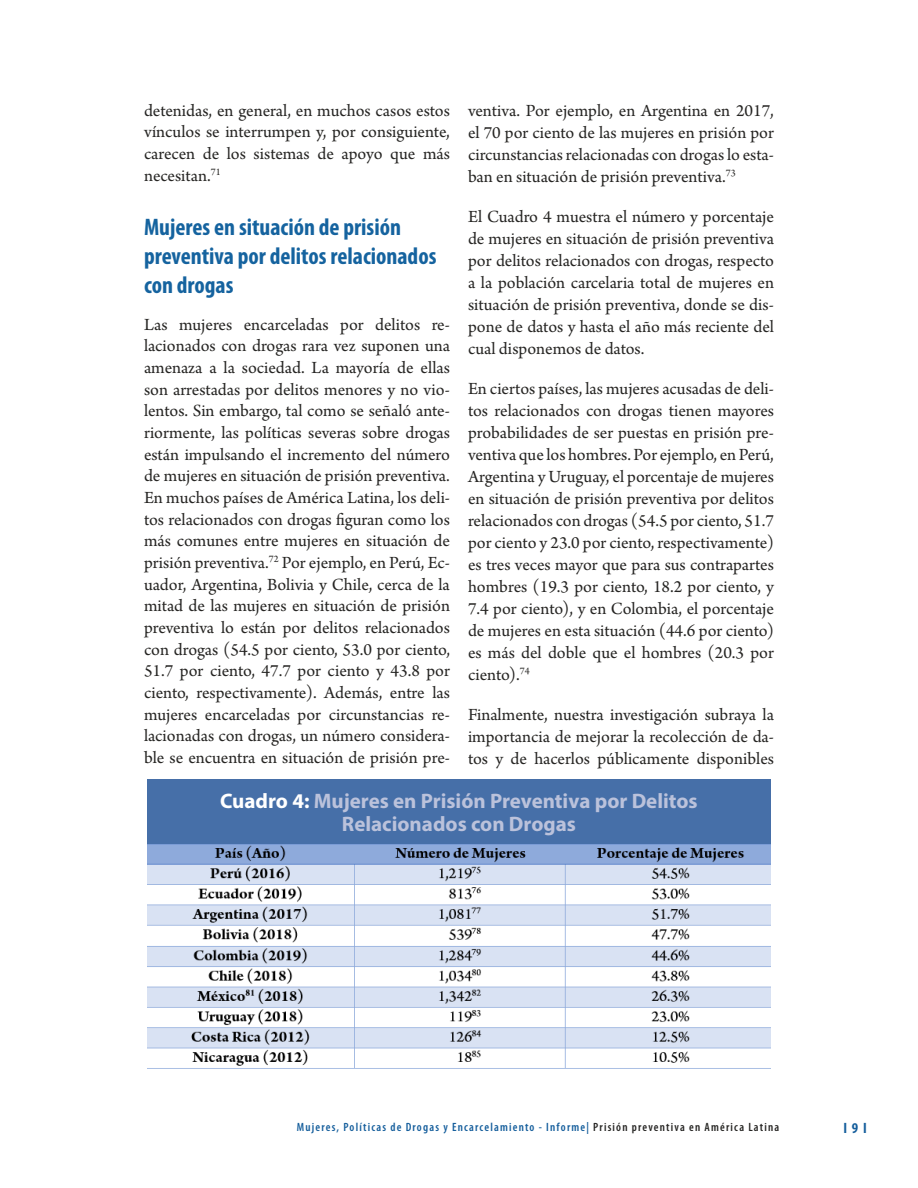
<style>
.page{position:relative;width:918px;height:1188px;background:#fff}
.page>*{position:absolute;margin:0;border:0;box-sizing:border-box;transform-origin:0 0}
.t1{font:700 condensed 24px/28.8px "Myriad Pro";color:#15639f}
.t2{font:700 21px/22.5px "Myriad Pro";color:#bbc2db;text-align:center}
.t3{font:18px/22px "Arno Pro";color:#262523;text-align:justify}
.t4{font:700 condensed 15px "Myriad Pro";color:#155e9c}
.t5{font:600 condensed 12px "Myriad Pro";letter-spacing:.1em;color:#155e9c}
.s1{color:#fff}
.s2{color:#262523}
</style>
<div class="page">
<img style="left:147px;top:844px;width:624px;height:225px">
<div style="left:147px;top:780px;width:624px;height:64px;background:#466fa8"></div>
<p class="t3" style="left:144px;top:100px;width:308px;line-height:21.6px">detenidas, en general, en muchos casos estos vínculos se interrumpen y, por consiguiente, carecen de los sistemas de apoyo que más necesitan.<sup>71</sup></p>
<h1 class="t1" style="left:144px;top:213px;width:294px">Mujeres en situación de prisión preventiva por delitos relacionados con drogas</h1>
<p class="t3" style="left:144px;top:314px;width:308px;line-height:21.6px">Las mujeres encarceladas por delitos re&shy;lacionados con drogas rara vez suponen una amenaza a la sociedad. La mayoría de ellas son arrestadas por delitos menores y no vio&shy;lentos. Sin embargo, tal como se señaló ante&shy;riormente, las políticas severas sobre drogas están impulsando el incremento del número de mujeres en situación de prisión preventiva.<br>En muchos países de América Latina, los deli&shy;tos relacionados con drogas figuran como los más comunes entre mujeres en situación de prisión preventiva.<sup>72</sup> Por ejemplo, en Perú, Ec&shy;uador, Argentina, Bolivia y Chile, cerca de la mitad de las mujeres en situación de prisión preventiva lo están por delitos relacionados con drogas (54.5 por ciento, 53.0 por ciento, 51.7 por ciento, 47.7 por ciento y 43.8 por ciento, respectivamente). Además, entre las mujeres encarceladas por circunstancias re&shy;lacionadas con drogas, un número considera&shy;ble se encuentra en situación de prisión pre-</p>
<p class="t3" style="left:468px;top:100px;width:307px">ventiva. Por ejemplo, en Argentina en 2017, el 70 por ciento de las mujeres en prisión por circunstancias relacionadas con drogas lo esta&shy;ban en situación de prisión preventiva.<sup>73</sup></p>
<p class="t3" style="left:468px;top:206px;width:308px">El Cuadro 4 muestra el número y porcentaje de mujeres en situación de prisión preventiva por delitos relacionados con drogas, respecto a la población carcelaria total de mujeres en situación de prisión preventiva, donde se dis&shy;pone de datos y hasta el año más reciente del cual disponemos de datos.</p>
<p class="t3" style="left:468px;top:378px;width:308px">En ciertos países, las mujeres acusadas de deli&shy;tos relacionados con drogas tienen mayores probabilidades de ser puestas en prisión pre&shy;ventiva que los hombres. Por ejemplo, en Perú, Argentina y Uruguay, el porcentaje de mujeres en situación de prisión preventiva por delitos relacionados con drogas (54.5 por ciento, 51.7 por ciento y 23.0 por ciento, respectivamente) es tres veces mayor que para sus contrapartes hombres (19.3 por ciento, 18.2 por ciento, y 7.4 por ciento), y en Colombia, el porcentaje de mujeres en esta situación (44.6 por ciento) es más del doble que el hombres (20.3 por ciento).<sup>74</sup></p>
<p class="t3" style="left:468px;top:704px;width:308px">Finalmente, nuestra investigación subraya la importancia de mejorar la recolección de da&shy;tos y de hacerlos públicamente disponibles</p>
<p class="t2" style="left:220px;top:789px;width:479px"><span class="s1">Cuadro 4:</span> Mujeres en Prisión Preventiva por Delitos<br>Relacionados con Drogas</p>
<p class="t5" style="left:297px;top:1119px;width:484px">Mujeres, Políticas de Drogas y Encarcelamiento - Informe| <span class="s2">Prisión preventiva en América Latina</span></p>
<p class="t4" style="left:843px;top:1120px;width:25px">I 9 I</p>
</div>
